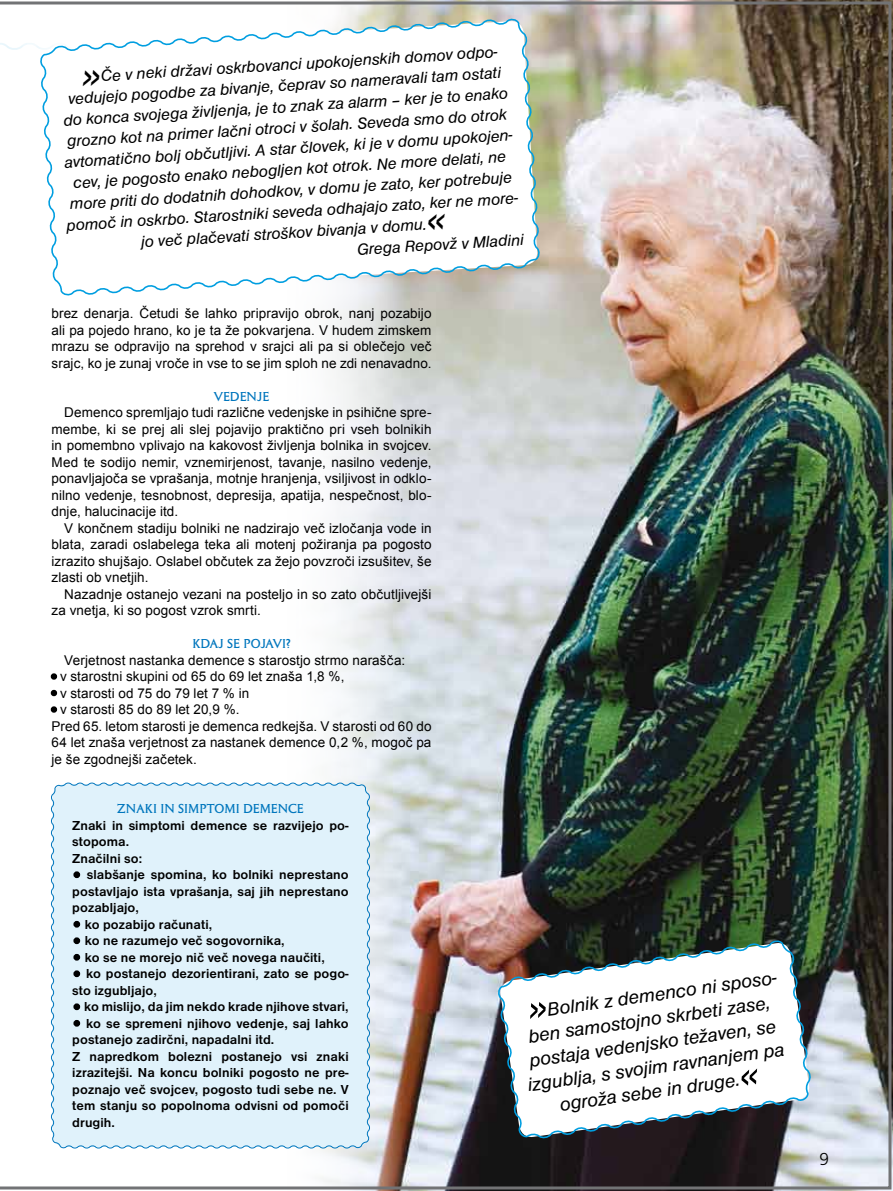
<style>
.page{position:relative;width:893px;height:1191px;background:#fff}
.page>*{position:absolute;margin:0;border:0;box-sizing:border-box;transform-origin:0 0}
.t1{font:italic 19.5px "Nimbus San DEE";color:#000}
.t2{font:18px "Frugal";color:#000}
.t3{font:italic 16.5px "Nimbus San DEE";color:#000}
.t4{font:13.5px/16.5px "Arial";letter-spacing:.005em;color:#000;text-align:justify}
.t5{font:700 13.5px/16.5px "Nimbus Sans";letter-spacing:.005em;color:#000}
.t6{font:13.5px "Columna Sol DEE";color:#0076bd}
</style>
<div class="page">
<img style="left:0;top:2px;width:891px;height:1187px">
<svg style="left:0;top:41px;width:39px;height:11px"></svg>
<svg style="left:48px;top:671px;width:12px;height:27px"></svg>
<svg style="left:48px;top:704px;width:12px;height:11px"></svg>
<svg style="left:498px;top:940px;width:315px;height:200px"></svg>
<svg style="left:39px;top:17px;width:502px;height:280px"></svg>
<svg style="left:528px;top:1001px;width:19px;height:18px"></svg>
<svg style="left:740px;top:1068px;width:19px;height:18px"></svg>
<svg style="left:82px;top:69px;width:18px;height:17px"></svg>
<svg style="left:428px;top:214px;width:18px;height:16px"></svg>
<p class="t3" style="left:100px;top:65px;width:403px;rotate:-3deg">Če v neki državi oskrbovanci upokojenskih domov odpo-</p>
<p class="t3" style="left:67px;top:88px;width:435px;rotate:-3deg">vedujejo pogodbe za bivanje, čeprav so nameravali tam ostati</p>
<p class="t3" style="left:63px;top:109px;width:447px;rotate:-3deg">do konca svojega življenja, je to znak za alarm – ker je to enako</p>
<p class="t3" style="left:67px;top:130px;width:442px;rotate:-3deg">grozno kot na primer lačni otroci v šolah. Seveda smo do otrok</p>
<p class="t3" style="left:64px;top:151px;width:455px;rotate:-3deg">avtomatično bolj občutljivi. A star človek, ki je v domu upokojen-</p>
<p class="t3" style="left:73px;top:172px;width:435px;rotate:-3deg">cev, je pogosto enako nebogljen kot otrok. Ne more delati, ne</p>
<p class="t3" style="left:69px;top:193px;width:444px;rotate:-3deg">more priti do dodatnih dohodkov, v domu je zato, ker potrebuje</p>
<p class="t3" style="left:66px;top:214px;width:458px;rotate:-3deg">pomoč in oskrbo. Starostniki seveda odhajajo zato, ker ne more-</p>
<p class="t3" style="left:141px;top:231px;width:288px;rotate:-3deg">jo več plačevati stroškov bivanja v domu.</p>
<p class="t3" style="left:357px;top:240px;width:168px;rotate:-3deg">Grega Repovž v Mladini</p>
<p class="t4" style="left:52px;top:305px;width:381px">brez denarja. Četudi še lahko pripravijo obrok, nanj pozabijo ali pa pojedo hrano, ko je ta že pokvarjena. V hudem zimskem mrazu se odpravijo na sprehod v srajci ali pa si oblečejo več srajc, ko je zunaj vroče in vse to se jim sploh ne zdi nenavadno.</p>
<p class="t6" style="left:214px;top:389px;width:57px">VEDENJE</p>
<p class="t4" style="left:52px;top:404px;width:382px;text-indent:13px">Demenco spremljajo tudi različne vedenjske in psihične spre&shy;membe, ki se prej ali slej pojavijo praktično pri vseh bolnikih in pomembno vplivajo na kakovost življenja bolnika in svojcev.<br>Med te sodijo nemir, vznemirjenost, tavanje, nasilno vedenje, ponavljajoča se vprašanja, motnje hranjenja, vsiljivost in odklo&shy;nilno vedenje, tesnobnost, depresija, apatija, nespečnost, blo&shy;dnje, halucinacije itd.</p>
<p class="t4" style="left:52px;top:520px;width:381px;text-indent:13px">V končnem stadiju bolniki ne nadzirajo več izločanja vode in blata, zaradi oslabelega teka ali motenj požiranja pa pogosto izrazito shujšajo. Oslabel občutek za žejo povzroči izsušitev, še zlasti ob vnetjih.</p>
<p class="t4" style="left:52px;top:586px;width:381px;text-indent:13px">Nazadnje ostanejo vezani na posteljo in so zato občutljivejši za vnetja, ki so pogost vzrok smrti.</p>
<p class="t6" style="left:192px;top:636px;width:100px">KDAJ SE POJAVI?</p>
<p class="t4" style="left:64px;top:652px;width:342px">Verjetnost nastanka demence s starostjo strmo narašča:</p>
<p class="t4" style="left:52px;top:668px;width:294px">• v starostni skupini od 65 do 69 let znaša 1,8 %,</p>
<p class="t4" style="left:52px;top:685px;width:199px">• v starosti od 75 do 79 let 7 % in</p>
<p class="t4" style="left:52px;top:701px;width:381px;text-align:left">• v starosti 85 do 89 let 20,9 %.<br>Pred 65. letom starosti je demenca redkejša. V starosti od 60 do 64 let znaša verjetnost za nastanek demence 0,2 %, mogoč pa je še zgodnejši začetek.</p>
<p class="t6" style="left:117px;top:801px;width:188px">ZNAKI IN SIMPTOMI DEMENCE</p>
<p class="t5" style="left:72px;top:817px;width:278px">Znaki in simptomi demence se razvijejo po&shy;stopoma.<br>Značilni so:</p>
<p class="t5" style="left:72px;top:866px;width:278px;text-align:justify">• slabšanje spomina, ko bolniki neprestano postavljajo ista vprašanja, saj jih neprestano pozabljajo,</p>
<p class="t5" style="left:72px;top:916px;width:141px">• ko pozabijo računati,</p>
<p class="t5" style="left:72px;top:932px;width:214px">• ko ne razumejo več sogovornika,</p>
<p class="t5" style="left:72px;top:949px;width:254px">• ko se ne morejo nič več novega naučiti,</p>
<p class="t5" style="left:72px;top:965px;width:278px">• ko postanejo dezorientirani, zato se pogo&shy;sto izgubljajo,</p>
<p class="t5" style="left:72px;top:998px;width:278px">• ko mislijo, da jim nekdo krade njihove stvari,</p>
<p class="t5" style="left:72px;top:1015px;width:278px">• ko se spremeni njihovo vedenje, saj lahko postanejo zadirčni, napadalni itd.<br>Z napredkom bolezni postanejo vsi znaki izrazitejši. Na koncu bolniki pogosto ne pre&shy;poznajo več svojcev, pogosto tudi sebe ne. V tem stanju so popolnoma odvisni od pomoči drugih.</p>
<h1 class="t1" style="left:546px;top:998px;width:238px;rotate:-8deg">Bolnik z demenco ni sposo-</h1>
<h1 class="t1" style="left:527px;top:1025px;width:245px;rotate:-8deg">ben samostojno skrbeti zase,</h1>
<h1 class="t1" style="left:528px;top:1049px;width:250px;rotate:-8deg">postaja vedenjsko težaven, se</h1>
<h1 class="t1" style="left:526px;top:1074px;width:260px;rotate:-8deg">izgublja, s svojim ravnanjem pa</h1>
<h1 class="t1" style="left:558px;top:1093px;width:183px;rotate:-8deg">ogroža sebe in druge.</h1>
<h2 class="t2" style="left:819px;top:1148px;width:11px">9</h2>
</div>
